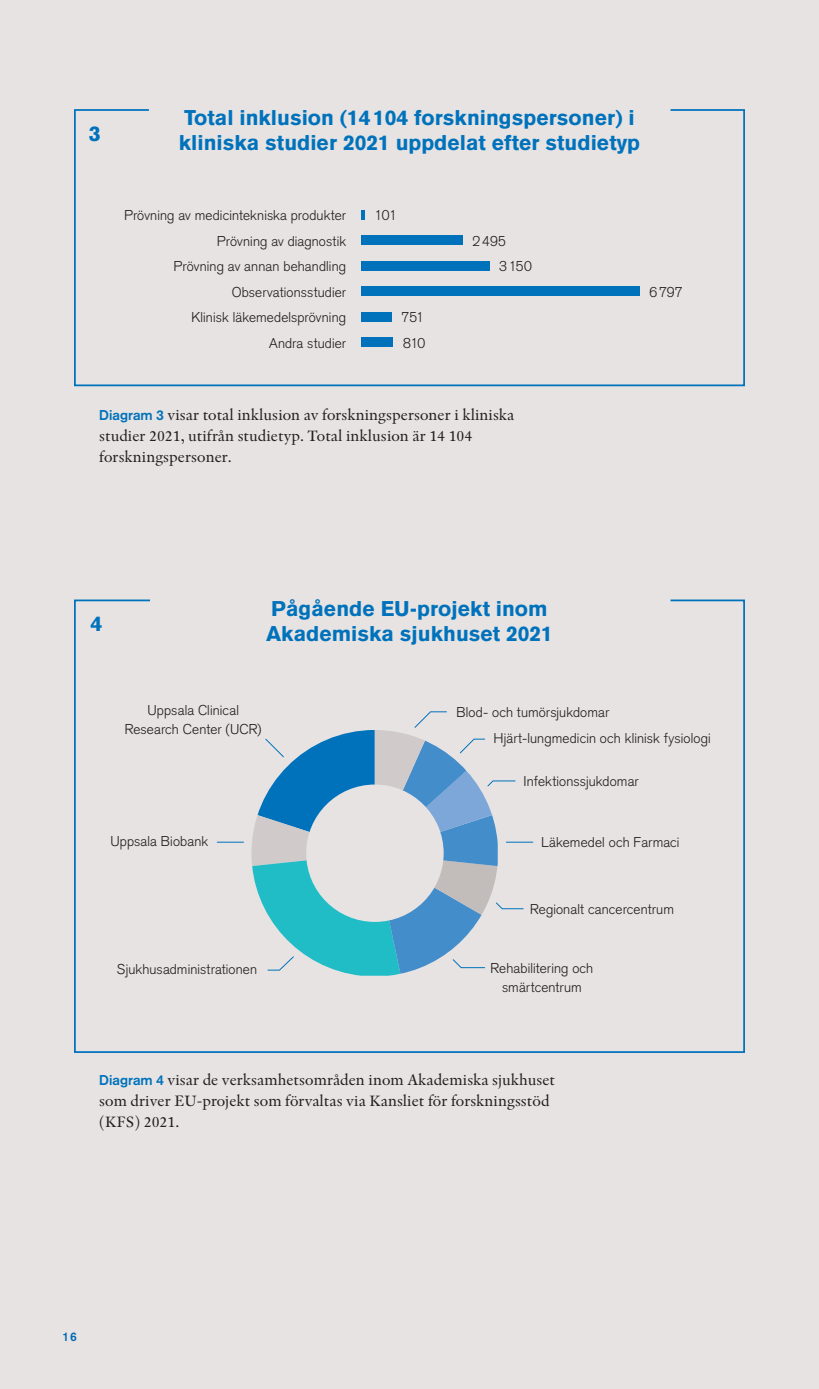
<style>
.page{position:relative;width:819px;height:1389px;background:#e6e3e2}
.page>*{position:absolute;margin:0;border:0;box-sizing:border-box;transform-origin:0 0}
.t1{font:900 21px/25.2px "Akzidenz Grotesk";color:#0072bc}
.Brödtext{font:15.75px/21px "Indigo";color:#231f20}
.t2{font:300 14px/19.2px "Akzidenz Grotesk";letter-spacing:.01em;color:#231f20;text-align:center}
.t3{font:700 12.25px "Akzidenz Grotesk";color:#006bb6}
.s1{font-family:"Akzidenz Grotesk";font-weight:700;font-size:14px;color:#0072bc}
</style>
<div class="page">
<svg style="left:74px;top:599px;width:671px;height:454px"></svg>
<svg style="left:74px;top:109px;width:671px;height:278px"></svg>
<h1 class="t1" style="left:89px;top:120px;width:13px">3</h1>
<h1 class="t1" style="left:179px;top:105px;width:462px">Total inklusion (14104 forskningspersoner) i kliniska studier 2021 uppdelat efter studietyp</h1>
<p class="t2" style="left:124px;top:206px;width:223px">Prövning av medicintekniska produkter</p>
<p class="t2" style="left:374px;top:206px;width:24px">101</p>
<p class="t2" style="left:217px;top:231px;width:131px">Prövning av diagnostik</p>
<p class="t2" style="left:472px;top:231px;width:35px">2495</p>
<p class="t2" style="left:173px;top:257px;width:174px">Prövning av annan behandling</p>
<p class="t2" style="left:499px;top:257px;width:34px">3150</p>
<p class="t2" style="left:191px;top:308px;width:156px">Klinisk läkemedelsprövning</p>
<p class="t2" style="left:401px;top:308px;width:24px">751</p>
<p class="t2" style="left:269px;top:333px;width:78px">Andra studier</p>
<p class="t2" style="left:403px;top:333px;width:24px">810</p>
<p class="t2" style="left:232px;top:282px;width:116px">Observationsstudier</p>
<p class="t2" style="left:649px;top:282px;width:35px">6797</p>
<p class="Brödtext" style="left:99px;top:404px;width:417px"><span class="s1">Diagram 3</span> visar total inklusion av forskningspersoner i kliniska studier 2021, utifrån studietyp. Total inklusion är 14 104 forskningspersoner.</p>
<h1 class="t1" style="left:91px;top:610px;width:13px">4</h1>
<h1 class="t1" style="left:266px;top:595px;width:288px">Pågående EU-projekt inom<br>Akademiska sjukhuset 2021</h1>
<p class="t2" style="left:125px;top:701px;width:138px">Uppsala Clinical<br>Research Center (UCR)</p>
<p class="t2" style="left:493px;top:698px;width:219px;line-height:26.8px;text-align:left;text-indent:-37px">Blod- och tumörsjukdomar<br>Hjärt-lungmedicin och klinisk fysiologi</p>
<p class="t2" style="left:523px;top:772px;width:117px">Infektionssjukdomar</p>
<p class="t2" style="left:110px;top:831px;width:99px">Uppsala Biobank</p>
<p class="t2" style="left:541px;top:833px;width:140px">Läkemedel och Farmaci</p>
<p class="t2" style="left:530px;top:900px;width:145px">Regionalt cancercentrum</p>
<p class="t2" style="left:117px;top:960px;width:142px">Sjukhusadministrationen</p>
<p class="t2" style="left:490px;top:959px;width:104px">Rehabilitering och smärtcentrum</p>
<p class="Brödtext" style="left:99px;top:1069px;width:457px"><span class="s1">Diagram 4</span> visar de verksamhetsområden inom Akademiska sjukhuset som driver EU-projekt som förvaltas via Kansliet för forskningsstöd (KFS) 2021.</p>
<p class="t3" style="left:62px;top:1329px;width:16px">16</p>
</div>
